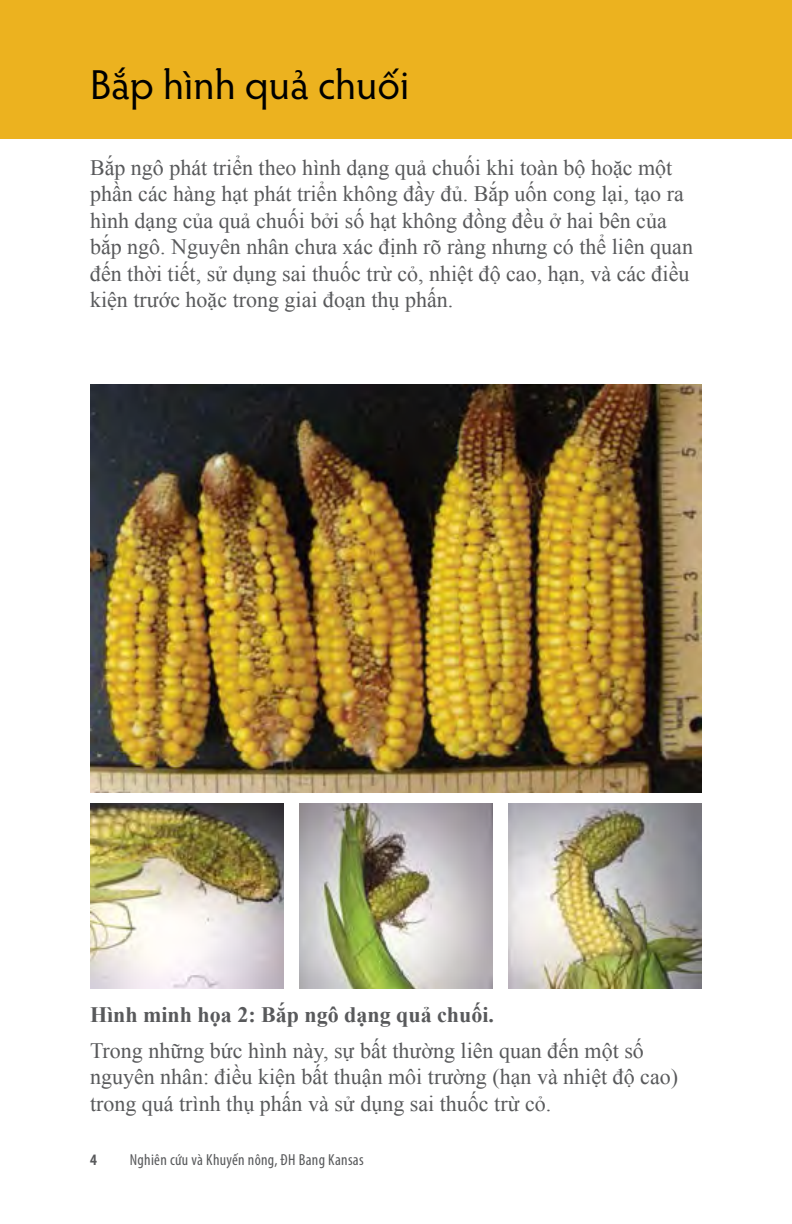
<style>
.page{position:relative;width:792px;height:1224px;background:#fff}
.page>*{position:absolute;margin:0;border:0;box-sizing:border-box;transform-origin:0 0}
.t1{font:42px "Hypatia Sans Pro";color:#000}
.t2{font:22px/26.4px "Times New Roman";color:#58595b}
.t3{font:700 22px "Times New Roman";color:#58595b}
.t4{font:condensed 16px "Myriad Pro";letter-spacing:.02em;color:#58595b}
.t5{font:700 condensed 16px "Myriad Pro";color:#58595b}
</style>
<div class="page">
<div style="left:0;top:0;width:792px;height:138px;background:#ecb21f"></div>
<img style="left:90px;top:384px;width:612px;height:409px">
<img style="left:90px;top:804px;width:193px;height:185px">
<img style="left:299px;top:804px;width:194px;height:185px">
<img style="left:509px;top:804px;width:193px;height:185px">
<h1 class="t1" style="left:90px;top:56px;width:321px">Bắp hình quả chuối</h1>
<p class="t2" style="left:90px;top:154px;width:605px">Bắp ngô phát triển theo hình dạng quả chuối khi toàn bộ hoặc một phần các hàng hạt phát triển không đầy đủ. Bắp uốn cong lại, tạo ra hình dạng của quả chuối bởi số hạt không đồng đều ở hai bên của bắp ngô. Nguyên nhân chưa xác định rõ ràng nhưng có thể liên quan đến thời tiết, sử dụng sai thuốc trừ cỏ, nhiệt độ cao, hạn, và các điều kiện trước hoặc trong giai đoạn thụ phấn.</p>
<p class="t3" style="left:90px;top:1000px;width:406px">Hình minh họa 2: Bắp ngô dạng quả chuối.</p>
<p class="t2" style="left:90px;top:1037px;width:590px">Trong những bức hình này, sự bất thường liên quan đến một số nguyên nhân: điều kiện bất thuận môi trường (hạn và nhiệt độ cao) trong quá trình thụ phấn và sử dụng sai thuốc trừ cỏ.</p>
<p class="t5" style="left:90px;top:1150px;width:8px">4</p>
<p class="t4" style="left:130px;top:1150px;width:235px">Nghiên cứu và Khuyến nông, ĐH Bang Kansas</p>
</div>
